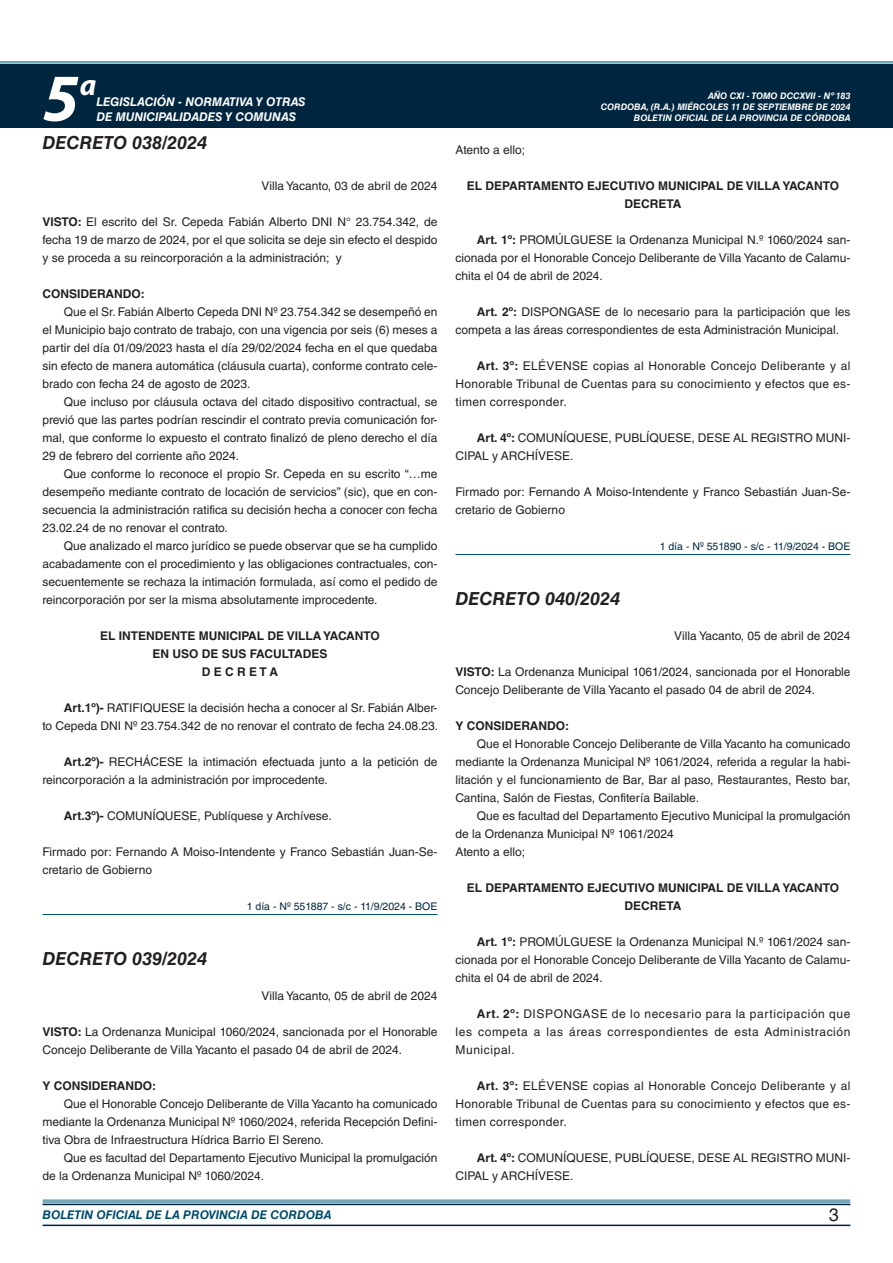
<style>
.page{position:relative;width:893px;height:1263px;background:#fff}
.page>*{position:absolute;margin:0;border:0;box-sizing:border-box;transform-origin:0 0}
.t1{font:italic 700 67.5px "Myriad Pro";color:#fff}
.t2{font:italic 700 30px "Myriad Pro";color:#fff}
.NOMBRE_DE_MINISTERIO{font:italic 700 18px "Helvetica LT Std";color:#231f20}
.t3{font:18px "Helvetica LT Std";color:#231f20}
.TEXTO_BASE{font:12px/18px "Helvetica LT Std";color:#231f20;text-align:justify}
.RESUELVE{font:700 12px "Helvetica LT Std";color:#231f20}
.FECHA{font:12px "Helvetica LT Std";color:#231f20}
.t4{font:italic 700 12px "Helvetica LT Std";color:#fff}
.TEXTO_BASE-2{font:700 12px "Helvetica LT Std";color:#231f20}
.t5{font:italic 700 12px "Helvetica LT Std";color:#004b6c}
.FECHA_DE_VENCIMIENTO{font:10.5px "Helvetica LT Std";color:#00263f}
.t6{font:italic 700 9px/10.8px "Helvetica LT Std";color:#fff;text-align:right}
.s1{font-weight:700}
</style>
<div class="page">
<div style="left:0;top:61px;width:893px;height:6px;background:#fff;opacity:.75"></div>
<div style="left:0;top:64px;width:893px;height:64px;background:#00263f"></div>
<hr style="left:43px;top:1224px;width:807px;height:2px;background:#00263f">
<div style="left:42px;top:1198px;width:809px;height:8px;background:#fff;opacity:.75"></div>
<hr style="left:43px;top:914px;width:394px;height:1px;background:#004b6c">
<hr style="left:455px;top:554px;width:395px;height:1px;background:#004b6c">
<h1 class="t1" style="left:43px;top:54px;width:38px">5</h1>
<h2 class="t2" style="left:80px;top:66px;width:18px">a</h2>
<p class="NOMBRE_DE_MINISTERIO" style="left:43px;top:131px;width:166px">DECRETO 038/2024</p>
<p class="t4" style="left:96px;top:95px;width:211px">LEGISLACIÓN - NORMATIVA Y OTRAS</p>
<p class="t4" style="left:96px;top:109px;width:201px">DE MUNICIPALIDADES Y COMUNAS</p>
<p class="FECHA" style="left:261px;top:179px;width:178px">Villa Yacanto, 03 de abril de 2024</p>
<p class="TEXTO_BASE" style="left:43px;top:213px;width:397px"><span class="s1">VISTO:</span> El escrito del Sr. Cepeda Fabián Alberto DNI N° 23.754.342, de fecha 19 de marzo de 2024, por el que solicita se deje sin efecto el despido y se proceda a su reincorporación a la administración; y</p>
<p class="TEXTO_BASE-2" style="left:43px;top:286px;width:104px">CONSIDERANDO:</p>
<p class="TEXTO_BASE" style="left:43px;top:303px;width:396px;text-indent:21px">Que el Sr. Fabián Alberto Cepeda DNI Nº 23.754.342 se desempeñó en el Municipio bajo contrato de trabajo, con una vigencia por seis (6) meses a partir del día 01/09/2023 hasta el día 29/02/2024 fecha en el que quedaba sin efecto de manera automática (cláusula cuarta), conforme contrato cele&shy;brado con fecha 24 de agosto de 2023.</p>
<p class="TEXTO_BASE" style="left:43px;top:393px;width:396px;text-indent:21px">Que incluso por cláusula octava del citado dispositivo contractual, se previó que las partes podrían rescindir el contrato previa comunicación for&shy;mal, que conforme lo expuesto el contrato finalizó de pleno derecho el día 29 de febrero del corriente año 2024.</p>
<p class="TEXTO_BASE" style="left:43px;top:465px;width:396px;text-indent:21px">Que conforme lo reconoce el propio Sr. Cepeda en su escrito “…me desempeño mediante contrato de locación de servicios” (sic), que en con&shy;secuencia la administración ratifica su decisión hecha a conocer con fecha 23.02.24 de no renovar el contrato.</p>
<p class="TEXTO_BASE" style="left:43px;top:537px;width:396px;text-indent:21px">Que analizado el marco jurídico se puede observar que se ha cumplido acabadamente con el procedimiento y las obligaciones contractuales, con&shy;secuentemente se rechaza la intimación formulada, así como el pedido de reincorporación por ser la misma absolutamente improcedente.</p>
<p class="RESUELVE" style="left:100px;top:628px;width:281px">EL INTENDENTE MUNICIPAL DE VILLA YACANTO</p>
<p class="RESUELVE" style="left:152px;top:646px;width:177px">EN USO DE SUS FACULTADES</p>
<p class="RESUELVE" style="left:202px;top:664px;width:78px">D E C R E T A</p>
<p class="TEXTO_BASE" style="left:43px;top:699px;width:397px;text-align:right"><span class="s1">Art.1º)-</span> RATIFIQUESE la decisión hecha a conocer al Sr. Fabián Alber-<br>to Cepeda DNI Nº 23.754.342 de no renovar el contrato de fecha 24.08.23.</p>
<p class="TEXTO_BASE" style="left:43px;top:753px;width:396px;text-indent:21px"><span class="s1">Art.2º)-</span> RECHÁCESE la intimación efectuada junto a la petición de reincorporación a la administración por improcedente.</p>
<p class="TEXTO_BASE" style="left:64px;top:807px;width:269px"><span class="s1">Art.3º)-</span> COMUNÍQUESE, Publíquese y Archívese.</p>
<p class="TEXTO_BASE" style="left:43px;top:843px;width:396px">Firmado por: Fernando A Moiso-Intendente y Franco Sebastián Juan-Se&shy;cretario de Gobierno</p>
<p class="FECHA_DE_VENCIMIENTO" style="left:247px;top:900px;width:192px">1 día - Nº 551887 - s/c - 11/9/2024 - BOE</p>
<p class="NOMBRE_DE_MINISTERIO" style="left:43px;top:948px;width:166px">DECRETO 039/2024</p>
<p class="FECHA" style="left:261px;top:989px;width:178px">Villa Yacanto, 05 de abril de 2024</p>
<p class="TEXTO_BASE" style="left:43px;top:1023px;width:396px"><span class="s1">VISTO:</span> La Ordenanza Municipal 1060/2024, sancionada por el Honorable<br>Concejo Deliberante de Villa Yacanto el pasado 04 de abril de 2024.</p>
<p class="TEXTO_BASE-2" style="left:43px;top:1078px;width:115px">Y CONSIDERANDO:</p>
<p class="TEXTO_BASE" style="left:43px;top:1095px;width:396px;text-indent:21px">Que el Honorable Concejo Deliberante de Villa Yacanto ha comunicado mediante la Ordenanza Municipal Nº 1060/2024, referida Recepción Defini&shy;tiva Obra de Infraestructura Hídrica Barrio El Sereno.</p>
<p class="TEXTO_BASE" style="left:43px;top:1149px;width:396px;text-indent:21px">Que es facultad del Departamento Ejecutivo Municipal la promulgación de la Ordenanza Municipal Nº 1060/2024.</p>
<p class="t6" style="left:601px;top:91px;width:251px">AÑO CXI - TOMO DCCXVII - Nº 183<br>CORDOBA, (R.A.) MIÉRCOLES 11 DE SEPTIEMBRE DE 2024<br>BOLETIN OFICIAL DE LA PROVINCIA DE CÓRDOBA</p>
<p class="TEXTO_BASE" style="left:455px;top:141px;width:71px">Atento a ello;</p>
<p class="RESUELVE" style="left:467px;top:178px;width:374px">EL DEPARTAMENTO EJECUTIVO MUNICIPAL DE VILLA YACANTO</p>
<p class="RESUELVE" style="left:624px;top:196px;width:58px">DECRETA</p>
<p class="TEXTO_BASE" style="left:455px;top:231px;width:396px;text-indent:21px"><span class="s1">Art. 1º:</span> PROMÚLGUESE la Ordenanza Municipal N.º 1060/2024 san&shy;cionada por el Honorable Concejo Deliberante de Villa Yacanto de Calamu&shy;chita el 04 de abril de 2024.</p>
<p class="TEXTO_BASE" style="left:455px;top:303px;width:396px;text-indent:21px"><span class="s1">Art. 2º:</span> DISPONGASE de lo necesario para la participación que les competa a las áreas correspondientes de esta Administración Municipal.</p>
<p class="TEXTO_BASE" style="left:455px;top:357px;width:396px;text-indent:21px"><span class="s1">Art. 3º:</span> ELÉVENSE copias al Honorable Concejo Deliberante y al Honorable Tribunal de Cuentas para su conocimiento y efectos que es&shy;timen corresponder.</p>
<p class="TEXTO_BASE" style="left:455px;top:429px;width:396px;text-indent:21px"><span class="s1">Art. 4º:</span> COMUNÍQUESE, PUBLÍQUESE, DESE AL REGISTRO MUNI-<br>CIPAL y ARCHÍVESE.</p>
<p class="TEXTO_BASE" style="left:455px;top:483px;width:396px">Firmado por: Fernando A Moiso-Intendente y Franco Sebastián Juan-Se&shy;cretario de Gobierno</p>
<p class="FECHA_DE_VENCIMIENTO" style="left:660px;top:540px;width:192px">1 día - Nº 551890 - s/c - 11/9/2024 - BOE</p>
<p class="NOMBRE_DE_MINISTERIO" style="left:455px;top:588px;width:166px">DECRETO 040/2024</p>
<p class="FECHA" style="left:674px;top:629px;width:178px">Villa Yacanto, 05 de abril de 2024</p>
<p class="TEXTO_BASE" style="left:455px;top:663px;width:396px"><span class="s1">VISTO:</span> La Ordenanza Municipal 1061/2024, sancionada por el Honorable<br>Concejo Deliberante de Villa Yacanto el pasado 04 de abril de 2024.</p>
<p class="TEXTO_BASE-2" style="left:455px;top:718px;width:115px">Y CONSIDERANDO:</p>
<p class="TEXTO_BASE" style="left:455px;top:735px;width:396px;text-indent:21px">Que el Honorable Concejo Deliberante de Villa Yacanto ha comunicado mediante la Ordenanza Municipal Nº 1061/2024, referida a regular la habi&shy;litación y el funcionamiento de Bar, Bar al paso, Restaurantes, Resto bar, Cantina, Salón de Fiestas, Confitería Bailable.</p>
<p class="TEXTO_BASE" style="left:455px;top:807px;width:396px;text-indent:21px">Que es facultad del Departamento Ejecutivo Municipal la promulgación de la Ordenanza Municipal Nº 1061/2024</p>
<p class="TEXTO_BASE" style="left:455px;top:843px;width:71px">Atento a ello;</p>
<p class="RESUELVE" style="left:467px;top:880px;width:374px">EL DEPARTAMENTO EJECUTIVO MUNICIPAL DE VILLA YACANTO</p>
<p class="RESUELVE" style="left:624px;top:898px;width:58px">DECRETA</p>
<p class="TEXTO_BASE" style="left:455px;top:933px;width:396px;text-indent:21px"><span class="s1">Art. 1º:</span> PROMÚLGUESE la Ordenanza Municipal N.º 1061/2024 san&shy;cionada por el Honorable Concejo Deliberante de Villa Yacanto de Calamu&shy;chita el 04 de abril de 2024.</p>
<p class="TEXTO_BASE" style="left:455px;top:1005px;width:396px;text-indent:21px"><span class="s1">Art. 2º:</span> DISPONGASE de lo necesario para la participación que les competa a las áreas correspondientes de esta Administración Municipal.</p>
<p class="TEXTO_BASE" style="left:455px;top:1077px;width:396px;text-indent:21px"><span class="s1">Art. 3º:</span> ELÉVENSE copias al Honorable Concejo Deliberante y al Honorable Tribunal de Cuentas para su conocimiento y efectos que es&shy;timen corresponder.</p>
<p class="TEXTO_BASE" style="left:455px;top:1149px;width:396px;text-indent:21px"><span class="s1">Art. 4º:</span> COMUNÍQUESE, PUBLÍQUESE, DESE AL REGISTRO MUNI-<br>CIPAL y ARCHÍVESE.</p>
<p class="t5" style="left:43px;top:1208px;width:290px">BOLETIN OFICIAL DE LA PROVINCIA DE CORDOBA</p>
<h3 class="t3" style="left:829px;top:1204px;width:12px">3</h3>
</div>
